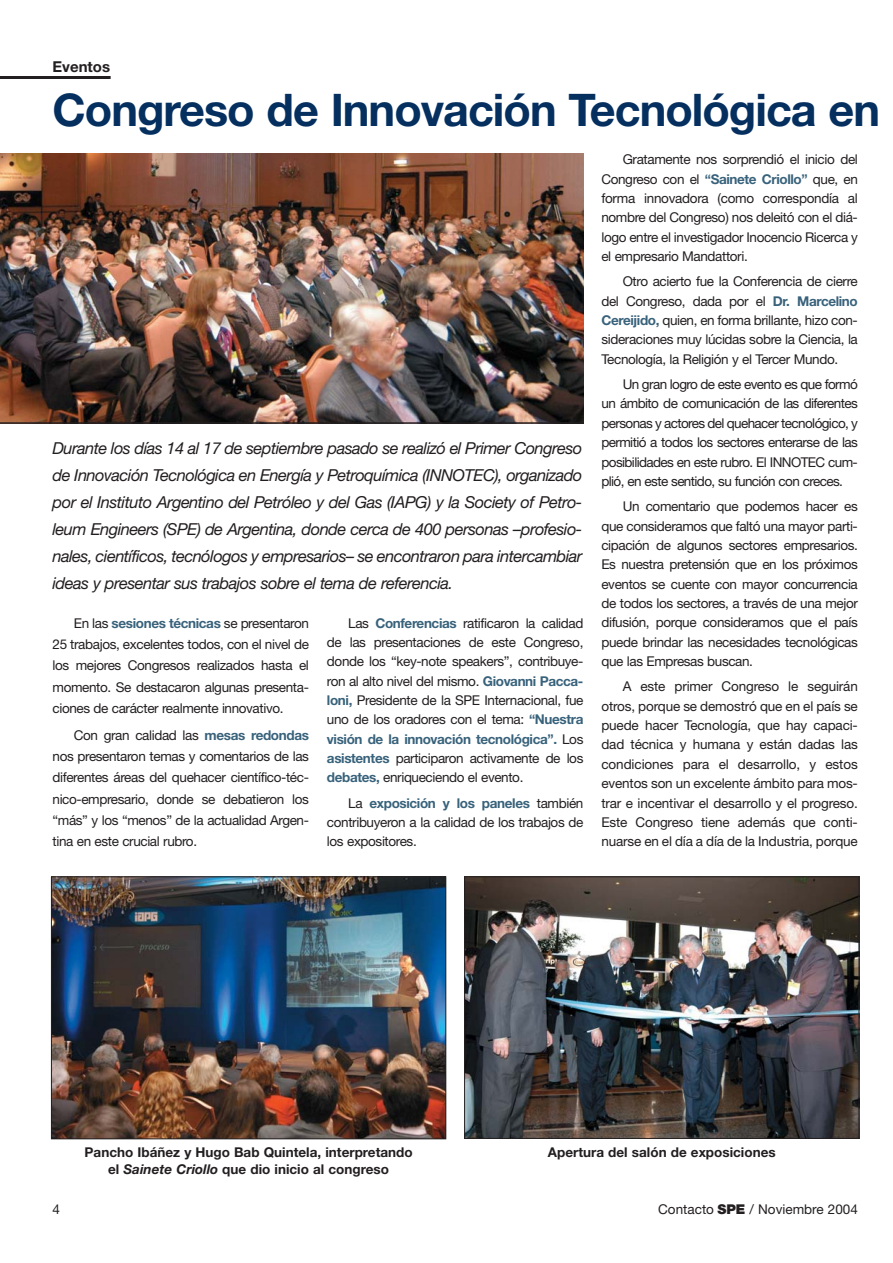
<style>
.page{position:relative;width:893px;height:1263px;background:#fff}
.page>*{position:absolute;margin:0;border:0;box-sizing:border-box;transform-origin:0 0}
.t1{font:700 45px "Helvetica Neue";letter-spacing:-.02em;color:#042f5f}
.t2{font:italic 16.5px/27px "Helvetica Neue";letter-spacing:-.035em;color:#231f20;text-align:justify}
.t3{font:700 15px "Helvetica Neue";color:#231f20}
.t4{font:13.5px/19.4px "Helvetica Neue";letter-spacing:-.03em;color:#231f20;text-align:justify}
.t5{font:700 13.5px/16.2px "Helvetica Neue";color:#231f20;text-align:center}
.t6{font:13.5px "Helvetica Neue";color:#231f20}
.s1{font-weight:700;color:#38627b}
.s2{font-style:italic}
.s3{font-weight:900}
</style>
<div class="page">
<hr style="left:0;top:76px;width:111px;height:3px;background:#231f20">
<img style="left:53px;top:878px;width:391px;height:259px">
<div style="left:51px;top:876px;width:395px;height:263px;border:1px solid #231f20"></div>
<img style="left:466px;top:878px;width:391px;height:259px">
<div style="left:464px;top:876px;width:395px;height:263px;border:1px solid #231f20"></div>
<img style="left:0;top:153px;width:584px;height:269px">
<hr style="left:0;top:422px;width:584px;height:2px;background:#231f20">
<p class="t3" style="left:53px;top:61px;width:59px">Eventos</p>
<h1 class="t1" style="left:53px;top:94px;width:829px">Congreso de Innovación Tecnológica en</h1>
<p class="t2" style="left:53px;top:437px;width:531px">Durante los días 14 al 17 de septiembre pasado se realizó el Primer Congreso de Innovación Tecnológica en Energía y Petroquímica (INNOTEC), organizado por el Instituto Argentino del Petróleo y del Gas (IAPG) y la Society of Petro&shy;leum Engineers (SPE) de Argentina, donde cerca de 400 personas –profesio&shy;nales, científicos, tecnólogos y empresarios– se encontraron para intercambiar ideas y presentar sus trabajos sobre el tema de referencia.</p>
<p class="t4" style="left:53px;top:614px;width:258px;line-height:21.3px;text-indent:21px">En las <span class="s1">sesiones técnicas</span> se presentaron 25 trabajos, excelentes todos, con el nivel de los mejores Congresos realizados hasta el momento. Se destacaron algunas presenta&shy;ciones de carácter realmente innovativo.</p>
<p class="t4" style="left:53px;top:726px;width:258px;line-height:21.3px;text-indent:21px">Con gran calidad las <span class="s1">mesas redondas </span>nos presentaron temas y comentarios de las diferentes áreas del quehacer científico-téc&shy;nico-empresario, donde se debatieron los “más” y los “menos” de la actualidad Argen&shy;tina en este crucial rubro.</p>
<p class="t4" style="left:327px;top:615px;width:258px;text-indent:21px">Las <span class="s1">Conferencias</span> ratificaron la calidad de las presentaciones de este Congreso, donde los “key-note speakers”, contribuye&shy;ron al alto nivel del mismo. <span class="s1">Giovanni Pacca&shy;loni,</span> Presidente de la SPE Internacional, fue uno de los oradores con el tema: <span class="s1">“Nuestra visión de la innovación tecnológica”.</span> Los <span class="s1">asistentes</span> participaron activamente de los <span class="s1">debates,</span> enriqueciendo el evento.</p>
<p class="t4" style="left:327px;top:794px;width:258px;text-indent:21px">La <span class="s1">exposición y los paneles</span> también contribuyeron a la calidad de los trabajos de los expositores.</p>
<p class="t4" style="left:601px;top:151px;width:258px;text-indent:21px">Gratamente nos sorprendió el inicio del Congreso con el <span class="s1">“Sainete Criollo”</span> que, en forma innovadora (como correspondía al nombre del Congreso) nos deleitó con el diá&shy;logo entre el investigador Inocencio Ricerca y el empresario Mandattori.</p>
<p class="t4" style="left:601px;top:273px;width:258px;text-indent:21px">Otro acierto fue la Conferencia de cierre del Congreso, dada por el <span class="s1">Dr. Marcelino Cereijido,</span> quien, en forma brillante, hizo con&shy;sideraciones muy lúcidas sobre la Ciencia, la Tecnología, la Religión y el Tercer Mundo.</p>
<p class="t4" style="left:601px;top:376px;width:258px;text-indent:21px">Un gran logro de este evento es que formó un ámbito de comunicación de las diferentes personas y actores del quehacer tecnológico, y permitió a todos los sectores enterarse de las posibilidades en este rubro. El INNOTEC cum&shy;plió, en este sentido, su función con creces.</p>
<p class="t4" style="left:601px;top:498px;width:258px;text-indent:21px">Un comentario que podemos hacer es que consideramos que faltó una mayor parti&shy;cipación de algunos sectores empresarios.<br>Es nuestra pretensión que en los próximos eventos se cuente con mayor concurrencia de todos los sectores, a través de una mejor difusión, porque consideramos que el país puede brindar las necesidades tecnológicas que las Empresas buscan.</p>
<p class="t4" style="left:601px;top:678px;width:258px;text-indent:21px">A este primer Congreso le seguirán otros, porque se demostró que en el país se puede hacer Tecnología, que hay capaci&shy;dad técnica y humana y están dadas las condiciones para el desarrollo, y estos eventos son un excelente ámbito para mos&shy;trar e incentivar el desarrollo y el progreso.<br>Este Congreso tiene además que conti&shy;nuarse en el día a día de la Industria, porque</p>
<p class="t5" style="left:85px;top:1146px;width:329px">Pancho Ibáñez y Hugo Bab Quintela, interpretando el <span class="s2">Sainete Criollo</span> que dio inicio al congreso</p>
<p class="t5" style="left:548px;top:1146px;width:229px">Apertura del salón de exposiciones</p>
<p class="t4" style="left:53px;top:1201px;width:9px">4</p>
<p class="t6" style="left:658px;top:1204px;width:201px">Contacto <span class="s3">SPE</span> / Noviembre 2004</p>
</div>
